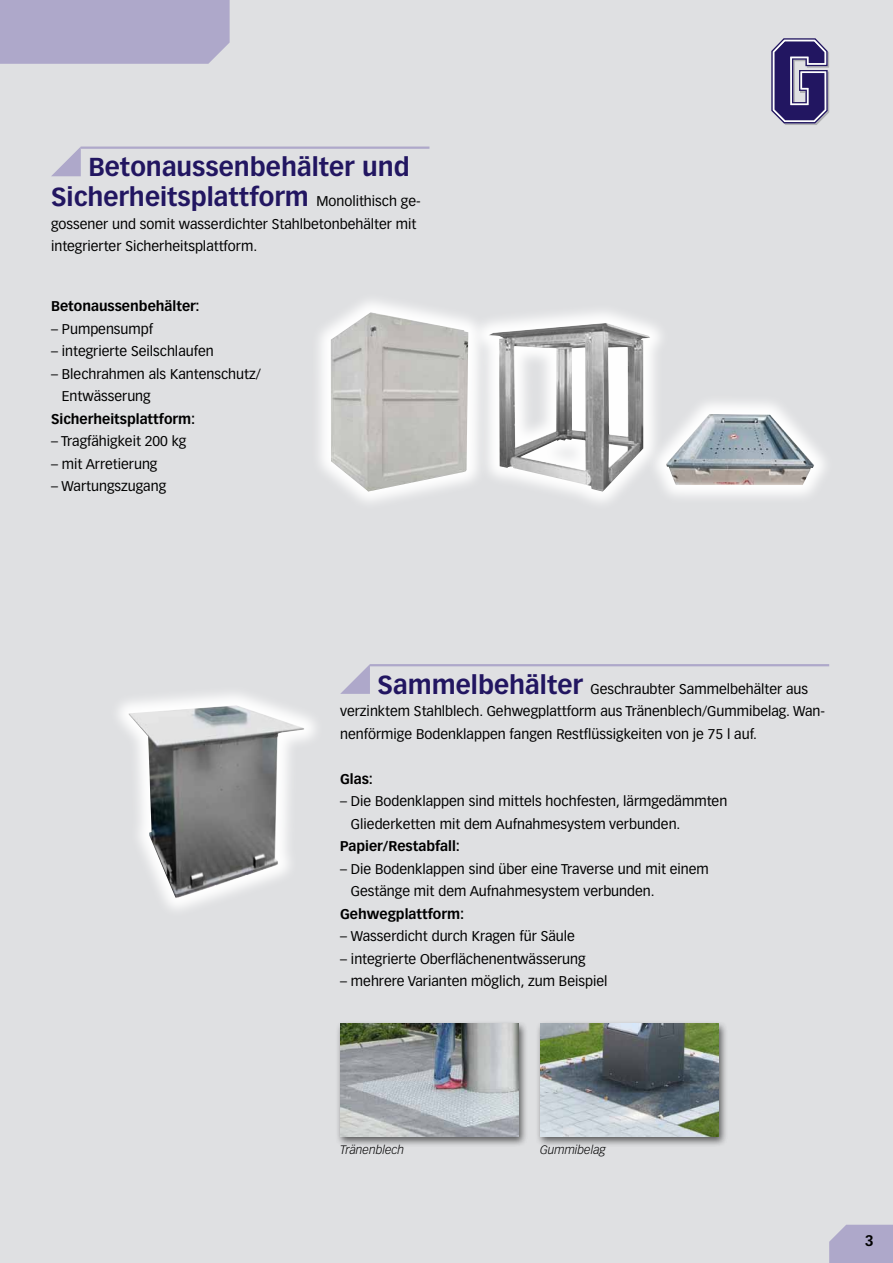
<style>
.page{position:relative;width:893px;height:1263px;background:#dfe0e2}
.page>*{position:absolute;margin:0;border:0;box-sizing:border-box;transform-origin:0 0}
.t1{font:700 25.5px/30px "Vectora LT Pro";color:#221661}
.t2{font:700 15px "Vectora LT Pro";color:#000}
.t3{font:13.8px/22.5px "Vectora LT Pro";color:#000}
.t4{font:700 13.8px "Vectora LT Pro";color:#000}
.t5{font:italic 300 12px "Vectora LT Pro";color:#000}
.s1{font-weight:400;font-size:13.8px;color:#000}
.s2{font-weight:700;font-size:25.5px;color:#221661}
</style>
<div class="page">
<svg style="left:829px;top:1225px;width:64px;height:38px"></svg>
<div style="left:0;top:0;width:230px;height:64px;background:#aea8ca"></div>
<svg style="left:771px;top:38px;width:58px;height:87px"></svg>
<hr style="left:81px;top:147px;width:348px;height:2px;background:#aea8ca">
<svg style="left:51px;top:147px;width:30px;height:29px"></svg>
<svg style="left:118px;top:693px;width:198px;height:217px"></svg>
<img style="left:128px;top:705px;width:177px;height:193px">
<hr style="left:370px;top:664px;width:459px;height:2px;background:#aea8ca">
<svg style="left:340px;top:664px;width:30px;height:30px"></svg>
<div style="left:335px;top:1020px;width:193px;height:127px;background:#000;opacity:.6"></div>
<img style="left:340px;top:1024px;width:179px;height:112px">
<div style="left:535px;top:1020px;width:193px;height:127px;background:#000;opacity:.6"></div>
<img style="left:540px;top:1024px;width:179px;height:112px">
<svg style="left:319px;top:301px;width:150px;height:201px"></svg>
<img style="left:331px;top:312px;width:137px;height:179px">
<svg style="left:670px;top:402px;width:155px;height:95px"></svg>
<img style="left:670px;top:414px;width:144px;height:71px">
<svg style="left:469px;top:311px;width:201px;height:192px"></svg>
<img style="left:488px;top:323px;width:162px;height:169px">
<h1 class="t1" style="left:51px;top:152px;width:371px;text-indent:37px">Betonaussenbehälter und<br>Sicherheitsplattform <span class="s1">Monolithisch ge-</span></h1>
<p class="t3" style="left:51px;top:213px;width:367px">gossener und somit wasserdichter Stahlbetonbehälter mit integrierter Sicherheitsplattform.</p>
<p class="t4" style="left:51px;top:298px;width:150px">Betonaussenbehälter:</p>
<p class="t3" style="left:51px;top:318px;width:104px">– Pumpensumpf</p>
<p class="t3" style="left:51px;top:340px;width:164px">– integrierte Seilschlaufen</p>
<p class="t3" style="left:62px;top:363px;width:201px;text-indent:-11px">– Blechrahmen als Kantenschutz/<br>Entwässerung</p>
<p class="t4" style="left:51px;top:410px;width:146px">Sicherheitsplattform:</p>
<p class="t3" style="left:51px;top:430px;width:137px">– Tragfähigkeit 200 kg</p>
<p class="t3" style="left:51px;top:453px;width:108px">– mit Arretierung</p>
<p class="t3" style="left:51px;top:475px;width:117px">– Wartungszugang</p>
<p class="t3" style="left:340px;top:678px;width:486px;text-indent:37px"><span class="s2">Sammelbehälter</span> Geschraubter Sammelbehälter aus verzinktem Stahlblech. Gehwegplattform aus Tränenblech/Gummibelag. Wan&shy;nenförmige Bodenklappen fangen Restflüssigkeiten von je 75 l auf.</p>
<p class="t4" style="left:340px;top:770px;width:34px">Glas:</p>
<p class="t3" style="left:351px;top:790px;width:378px;text-indent:-11px">– Die Bodenklappen sind mittels hochfesten, lärmgedämmten<br>Gliederketten mit dem Aufnahmesystem verbunden.</p>
<p class="t4" style="left:340px;top:838px;width:121px">Papier/Restabfall:</p>
<p class="t3" style="left:351px;top:858px;width:359px;text-indent:-11px">– Die Bodenklappen sind über eine Traverse und mit einem<br>Gestänge mit dem Aufnahmesystem verbunden.</p>
<p class="t4" style="left:340px;top:905px;width:126px">Gehwegplattform:</p>
<p class="t3" style="left:340px;top:925px;width:236px">– Wasserdicht durch Kragen für Säule</p>
<p class="t3" style="left:340px;top:948px;width:247px">– integrierte Oberflächenentwässerung</p>
<p class="t3" style="left:340px;top:970px;width:269px">– mehrere Varianten möglich, zum Beispiel</p>
<p class="t5" style="left:340px;top:1142px;width:66px">Tränenblech</p>
<p class="t5" style="left:540px;top:1142px;width:67px">Gummibelag</p>
<p class="t2" style="left:865px;top:1231px;width:10px">3</p>
</div>
